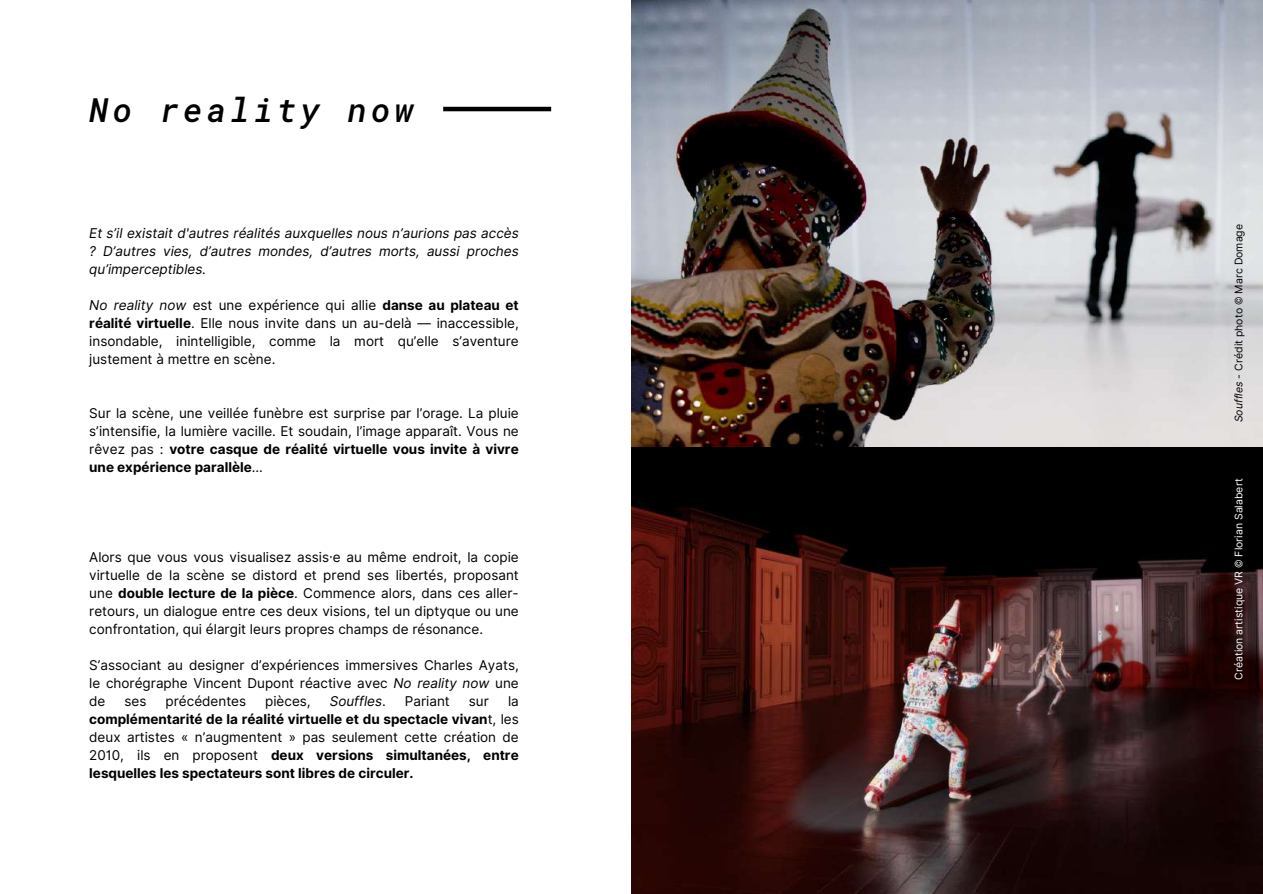
<style>
.page{position:relative;width:1263px;height:894px;background:#fff}
.page>*{position:absolute;margin:0;border:0;box-sizing:border-box;transform-origin:0 0}
.t1{font:italic 500 33px "Roboto Mono";letter-spacing:.125em;color:#000}
.t2{font:13.5px/18px "Inter";color:#000;text-align:justify}
.t3{font:700 13.5px/18px "Inter";color:#000;text-align:justify}
.t4{font:italic 13.5px/18px "Inter";color:#000;text-align:justify}
.t5{font:10.5px "Inter";color:#fff}
.t6{font:10.5px "Inter";color:#000}
.s1{font-style:italic}
.s2{font-weight:700}
.s3{font-style:normal}
.s4{font-weight:400}
</style>
<div class="page">
<img style="left:631px;top:446px;width:632px;height:447px">
<img style="left:631px;top:0;width:632px;height:446px">
<hr style="left:443px;top:107px;width:108px;height:4px;background:#000">
<h1 class="t1" style="left:89px;top:87px;width:326px">No reality now</h1>
<p class="t4" style="left:89px;top:223px;width:431px">Et s’il existait d'autres réalités auxquelles nous n’aurions pas accès ? D’autres vies, d’autres mondes, d’autres morts, aussi proches qu’imperceptibles.</p>
<p class="t2" style="left:89px;top:295px;width:431px"><span class="s1">No reality now</span> est une expérience qui allie <span class="s2">danse au plateau et réalité virtuelle</span>. Elle nous invite dans un au-delà ― inaccessible, insondable, inintelligible, comme la mort qu’elle s’aventure justement à mettre en scène.</p>
<p class="t2" style="left:89px;top:403px;width:431px">Sur la scène, une veillée funèbre est surprise par l’orage. La pluie s’intensifie, la lumière vacille. Et soudain, l’image apparaît. Vous ne rêvez pas : <span class="s2">votre casque de réalité virtuelle vous invite à vivre une expérience parallèle</span>…</p>
<p class="t2" style="left:89px;top:547px;width:431px">Alors que vous vous visualisez assis·e au même endroit, la copie virtuelle de la scène se distord et prend ses libertés, proposant une <span class="s2">double lecture de la pièce</span>. Commence alors, dans ces aller&shy;retours, un dialogue entre ces deux visions, tel un diptyque ou une confrontation, qui élargit leurs propres champs de résonance.</p>
<p class="t2" style="left:89px;top:655px;width:431px">S’associant au designer d’expériences immersives Charles Ayats, le chorégraphe Vincent Dupont réactive avec <span class="s1">No reality now</span> une de</p>
<p class="t2" style="left:125px;top:691px;width:23px">ses</p>
<p class="t2" style="left:166px;top:691px;width:82px">précédentes</p>
<p class="t2" style="left:265px;top:691px;width:47px">pièces,</p>
<p class="t4" style="left:330px;top:691px;width:58px">Souffles<span class="s3">.</span></p>
<p class="t2" style="left:405px;top:691px;width:46px">Pariant</p>
<p class="t2" style="left:469px;top:691px;width:22px">sur</p>
<p class="t3" style="left:89px;top:691px;width:431px;text-indent:419px"><span class="s4">la </span>complémentarité de la réalité virtuelle et du spectacle vivan<span class="s4">t, les deux artistes « n’augmentent » pas seulement cette création de 2010, ils en proposent</span> deux versions simultanées, entre lesquelles les spectateurs sont libres de circuler.</p>
<p class="t6" style="left:1232px;top:422px;width:200px;rotate:-90deg"><span class="s1">Souffles</span> - Crédit photo © Marc Domage</p>
<p class="t5" style="left:1232px;top:679px;width:203px;rotate:-90deg">Création artistique VR © Florian Salabert</p>
</div>
